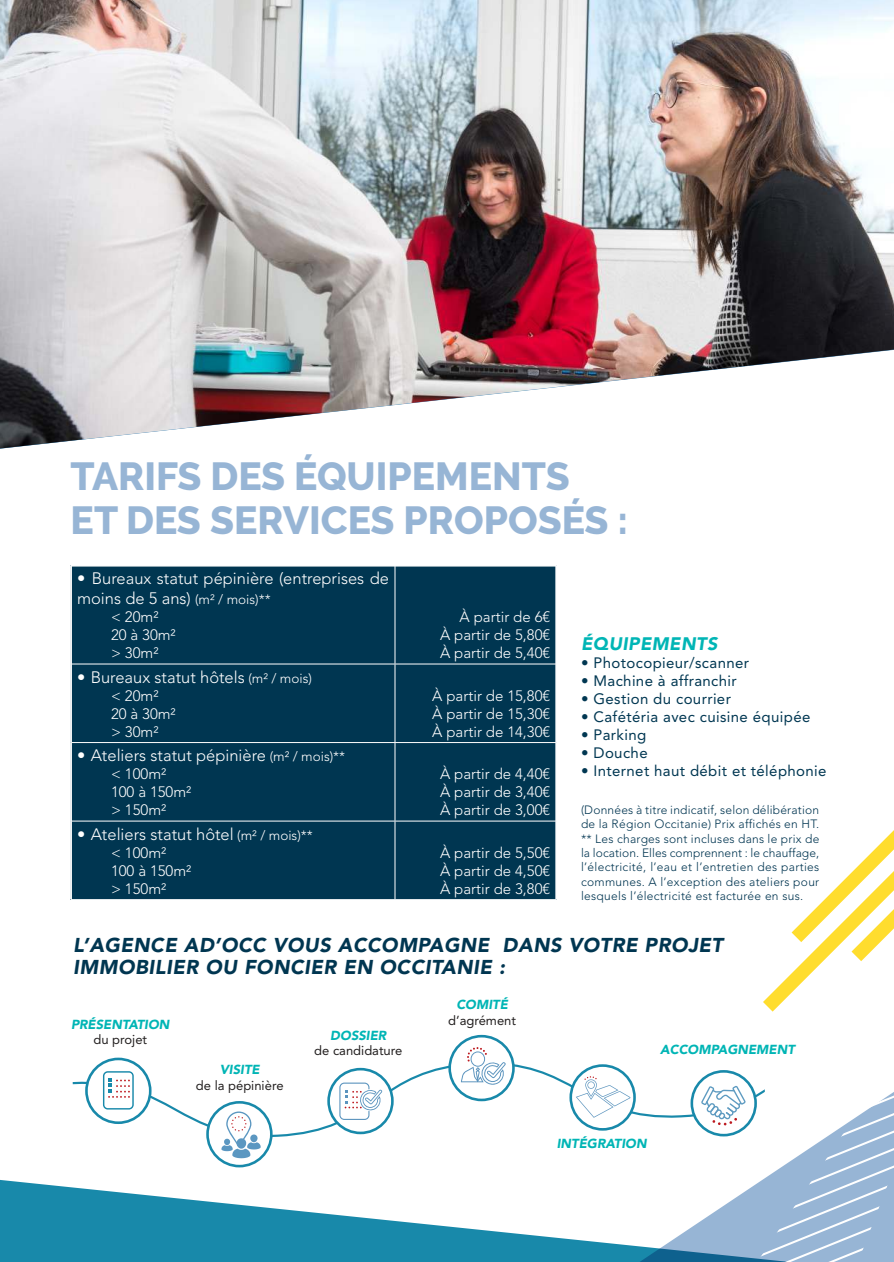
<style>
.page{position:relative;width:894px;height:1262px;background:#fff}
.page>*{position:absolute;margin:0;border:0;box-sizing:border-box;transform-origin:0 0}
.t1{font:800 39px/43.5px "Raleway";color:#97b5d5}
.t2{font:italic 900 19.95px/22.4px "Avenir LT Std";letter-spacing:.025em;color:#003651}
.t3{font:italic 900 18px "Avenir LT Std";letter-spacing:.025em;color:#00b5b5}
.t4{font:300 16.5px/19.8px "Avenir LT Std";color:#fff}
.t5{font:300 15px/18px "Avenir LT Std";color:#fff}
.t6{font:15px "Avenir LT Std";letter-spacing:.025em;color:#003752}
.t7{font:italic 900 13.05px "Avenir LT Std";color:#00b5b5}
.t8{font:13.05px "Avenir LT Std";color:#221f1f}
.t9{font:300 12px/14.4px "Avenir LT Std";letter-spacing:.025em;color:#003551;text-align:justify}
.s1{font-weight:400}
.s2{font-size:13.5px}
</style>
<div class="page">
<img style="left:0;top:0;width:894px;height:448px">
<svg style="left:0;top:1180px;width:553px;height:81px;fill:#1889aa"></svg>
<svg style="left:553px;top:1221px;width:148px;height:40px"></svg>
<svg style="left:763px;top:830px;width:131px;height:181px"></svg>
<svg style="left:72px;top:1047px;width:629px;height:93px"></svg>
<svg style="left:449px;top:1035px;width:64px;height:64px"></svg>
<div style="left:448px;top:1034px;width:67px;height:66px;border:3px solid #1889aa;border-radius:50%"></div>
<svg style="left:571px;top:1065px;width:63px;height:63px"></svg>
<div style="left:569px;top:1063px;width:67px;height:67px;border:3px solid #1889aa;border-radius:50%"></div>
<div style="left:86px;top:1058px;width:64px;height:64px;background:#fff;border-radius:50%"></div>
<div style="left:85px;top:1057px;width:66px;height:66px;border:3px solid #1889aa;border-radius:50%"></div>
<svg style="left:328px;top:1068px;width:64px;height:64px"></svg>
<div style="left:327px;top:1067px;width:67px;height:66px;border:3px solid #1889aa;border-radius:50%"></div>
<svg style="left:207px;top:1101px;width:64px;height:64px"></svg>
<div style="left:206px;top:1100px;width:66px;height:67px;border:3px solid #1889aa;border-radius:50%"></div>
<svg style="left:103px;top:1071px;width:31px;height:38px"></svg>
<svg style="left:221px;top:1111px;width:40px;height:46px"></svg>
<svg style="left:461px;top:1046px;width:44px;height:38px"></svg>
<svg style="left:576px;top:1075px;width:54px;height:42px"></svg>
<svg style="left:339px;top:1082px;width:43px;height:37px"></svg>
<svg style="left:692px;top:1071px;width:63px;height:63px"></svg>
<div style="left:71px;top:565px;width:485px;height:334px;background:#003651"></div>
<hr style="left:555px;top:820px;width:1px;height:79px;background:#fff">
<hr style="left:394px;top:664px;width:1px;height:78px;background:#fff">
<hr style="left:394px;top:742px;width:1px;height:78px;background:#fff">
<hr style="left:394px;top:821px;width:1px;height:78px;background:#fff">
<hr style="left:71px;top:820px;width:1px;height:79px;background:#fff">
<hr style="left:71px;top:663px;width:1px;height:79px;background:#fff">
<hr style="left:555px;top:663px;width:1px;height:79px;background:#fff">
<hr style="left:71px;top:742px;width:324px;height:1px;background:#fff">
<hr style="left:395px;top:742px;width:161px;height:1px;background:#fff">
<hr style="left:71px;top:820px;width:324px;height:1px;background:#fff">
<hr style="left:395px;top:820px;width:161px;height:1px;background:#fff">
<hr style="left:71px;top:742px;width:1px;height:78px;background:#fff">
<hr style="left:555px;top:742px;width:1px;height:78px;background:#fff">
<hr style="left:395px;top:565px;width:161px;height:1px;background:#fff">
<hr style="left:555px;top:566px;width:1px;height:97px;background:#fff">
<hr style="left:395px;top:663px;width:161px;height:1px;background:#fff">
<hr style="left:71px;top:565px;width:324px;height:1px;background:#fff">
<hr style="left:71px;top:566px;width:1px;height:97px;background:#fff">
<hr style="left:394px;top:566px;width:1px;height:97px;background:#fff">
<hr style="left:71px;top:663px;width:324px;height:1px;background:#fff">
<svg style="left:0;top:1201px;width:10px;height:61px"></svg>
<svg style="left:701px;top:1070px;width:193px;height:192px"></svg>
<h1 class="t1" style="left:71px;top:455px;width:559px">TARIFS DES ÉQUIPEMENTS<br>ET DES SERVICES PROPOSÉS :</h1>
<h3 class="t4" style="left:77px;top:568px;width:313px"><span class="s1">•</span> Bureaux statut pépinière (entreprises de moins de 5 ans) <span class="s2">(m² / mois)**</span></h3>
<p class="t5" style="left:111px;top:608px;width:66px">&lt; 20m²<br>20 à 30m² &gt; 30m²</p>
<p class="t5" style="left:440px;top:608px;width:112px;text-align:justify;text-indent:20px">À partir de 6€ À partir de 5,80€ À partir de 5,40€</p>
<h3 class="t4" style="left:77px;top:667px;width:236px"><span class="s1">•</span> Bureaux statut hôtels <span class="s2">(m² / mois)</span></h3>
<p class="t5" style="left:111px;top:686px;width:66px">&lt; 20m²<br>20 à 30m² &gt; 30m²</p>
<p class="t5" style="left:432px;top:686px;width:119px;text-align:justify">À partir de 15,80€ À partir de 15,30€ À partir de 14,30€</p>
<h3 class="t4" style="left:77px;top:745px;width:270px"><span class="s1">•</span> Ateliers statut pépinière <span class="s2">(m² / mois)**</span></h3>
<p class="t5" style="left:111px;top:765px;width:82px">&lt; 100m²<br>100 à 150m² &gt; 150m²</p>
<p class="t5" style="left:440px;top:765px;width:112px;text-align:justify">À partir de 4,40€ À partir de 3,40€ À partir de 3,00€</p>
<h3 class="t4" style="left:77px;top:824px;width:237px"><span class="s1">•</span> Ateliers statut hôtel <span class="s2">(m² / mois)**</span></h3>
<p class="t5" style="left:111px;top:843px;width:82px">&lt; 100m²<br>100 à 150m² &gt; 150m²</p>
<p class="t5" style="left:440px;top:843px;width:112px;text-align:justify">À partir de 5,50€ À partir de 4,50€ À partir de 3,80€</p>
<h3 class="t3" style="left:581px;top:633px;width:138px">ÉQUIPEMENTS</h3>
<p class="t6" style="left:581px;top:656px;width:170px">• Photocopieur/scanner</p>
<p class="t6" style="left:581px;top:674px;width:157px">• Machine à affranchir</p>
<p class="t6" style="left:581px;top:692px;width:151px">• Gestion du courrier</p>
<p class="t6" style="left:581px;top:710px;width:231px">• Cafétéria avec cuisine équipée</p>
<p class="t6" style="left:581px;top:728px;width:67px">• Parking</p>
<p class="t6" style="left:581px;top:746px;width:68px">• Douche</p>
<p class="t6" style="left:581px;top:764px;width:247px">• Internet haut débit et téléphonie</p>
<p class="t9" style="left:581px;top:802px;width:240px">(Données à titre indicatif, selon délibération de la Région Occitanie) Prix affichés en HT. ** Les charges sont incluses dans le prix de la location. Elles comprennent : le chauffage, l’électricité, l’eau et l’entretien des parties communes. A l’exception des ateliers pour lesquels l’électricité est facturée en sus.</p>
<h2 class="t2" style="left:73px;top:933px;width:651px">L’AGENCE AD’OCC VOUS ACCOMPAGNE DANS VOTRE PROJET<br>IMMOBILIER OU FONCIER EN OCCITANIE :</h2>
<p class="t7" style="left:456px;top:996px;width:53px">COMITÉ</p>
<p class="t8" style="left:448px;top:1014px;width:69px">d’agrément</p>
<p class="t7" style="left:71px;top:1016px;width:100px">PRÉSENTATION</p>
<p class="t8" style="left:93px;top:1034px;width:55px">du projet</p>
<p class="t7" style="left:330px;top:1027px;width:58px">DOSSIER</p>
<p class="t8" style="left:314px;top:1044px;width:90px">de candidature</p>
<p class="t7" style="left:660px;top:1041px;width:136px">ACCOMPAGNEMENT</p>
<p class="t7" style="left:220px;top:1061px;width:41px">VISITE</p>
<p class="t8" style="left:196px;top:1079px;width:89px">de la pépinière</p>
<p class="t7" style="left:557px;top:1135px;width:91px">INTÉGRATION</p>
</div>
